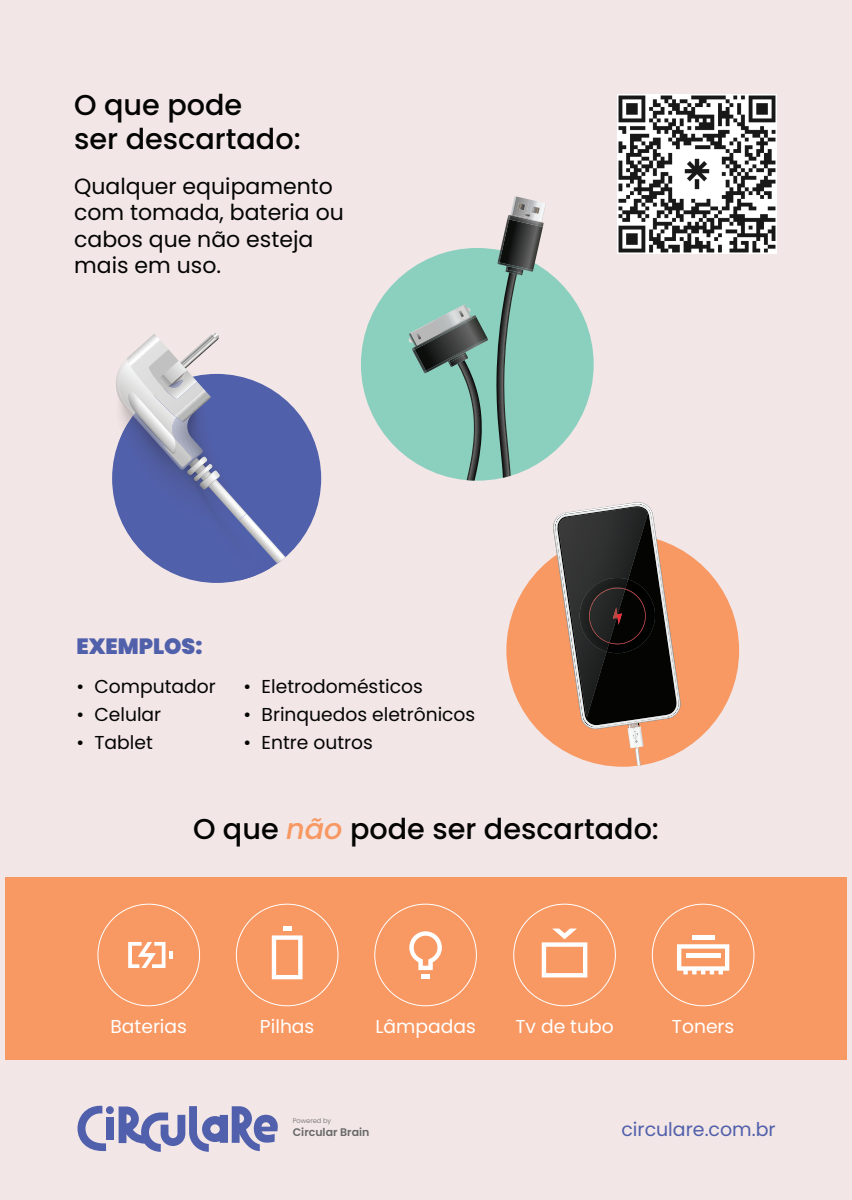
<style>
.page{position:relative;width:852px;height:1200px;background:#fff}
.page>*{position:absolute;margin:0;border:0;box-sizing:border-box;transform-origin:0 0}
.t1{font:500 28.7px/34.4px "Poppins";color:#040503}
.t2{font:22px/26.4px "Poppins";color:#040503}
.t3{font:900 22px "Poppins";color:#5160ab}
.t4{font:19px "Poppins";color:#5160ab}
.t5{font:18.7px "Poppins";color:#040503}
.t6{font:18.7px "Poppins";color:#fff}
.t7{font:600 11px "Poppins";color:#686868}
.t8{font:300 6.6px "Poppins";color:#686868}
.s1{font-style:italic;color:#f89862}
</style>
<div class="page">
<div style="left:0;top:0;width:851px;height:1199px;background:#f2e6e6"></div>
<div style="left:506px;top:534px;width:232px;height:232px;background:#f89862;border-radius:50%"></div>
<svg style="left:552px;top:502px;width:128px;height:263px"></svg>
<img style="left:554px;top:504px;width:124px;height:223px">
<div style="left:361px;top:248px;width:232px;height:232px;background:#8bd0bf;border-radius:50%"></div>
<svg style="left:408px;top:196px;width:137px;height:284px"></svg>
<div style="left:112px;top:374px;width:209px;height:208px;background:#5160ab;border-radius:50%"></div>
<img style="left:239px;top:568px;width:31px;height:12px">
<svg style="left:112px;top:333px;width:173px;height:230px"></svg>
<div style="left:6px;top:876px;width:840px;height:183px;background:#f89862"></div>
<svg style="left:272px;top:926px;width:30px;height:53px"></svg>
<svg style="left:409px;top:931px;width:32px;height:47px"></svg>
<svg style="left:128px;top:942px;width:45px;height:25px"></svg>
<svg style="left:541px;top:928px;width:46px;height:49px"></svg>
<hr style="left:691px;top:935px;width:23px;height:4px;background:#fff">
<svg style="left:677px;top:944px;width:52px;height:30px"></svg>
<div style="left:106px;top:1117px;width:8px;height:22px;background:#5060ac"></div>
<svg style="left:106px;top:1105px;width:8px;height:8px"></svg>
<svg style="left:77px;top:1105px;width:29px;height:45px"></svg>
<svg style="left:118px;top:1106px;width:160px;height:45px"></svg>
<img style="left:617px;top:94px;width:159px;height:159px">
<h1 class="t1" style="left:74px;top:87px;width:228px">O que pode<br>ser descartado:</h1>
<p class="t2" style="left:74px;top:173px;width:271px">Qualquer equipamento com tomada, bateria ou cabos que não esteja mais em uso.</p>
<p class="t3" style="left:76px;top:633px;width:127px">EXEMPLOS:</p>
<p class="t5" style="left:76px;top:675px;width:141px">• Computador</p>
<p class="t5" style="left:76px;top:703px;width:86px">• Celular</p>
<p class="t5" style="left:76px;top:731px;width:78px">• Tablet</p>
<p class="t5" style="left:243px;top:675px;width:181px">• Eletrodomésticos</p>
<p class="t5" style="left:243px;top:703px;width:233px">• Brinquedos eletrônicos</p>
<p class="t5" style="left:243px;top:731px;width:131px">• Entre outros</p>
<h1 class="t1" style="left:193px;top:811px;width:467px">O que <span class="s1">não</span> pode ser descartado:</h1>
<p class="t6" style="left:110px;top:1014px;width:78px">Baterias</p>
<p class="t6" style="left:260px;top:1014px;width:56px">Pilhas</p>
<p class="t6" style="left:375px;top:1014px;width:102px">Lâmpadas</p>
<p class="t6" style="left:515px;top:1014px;width:100px">Tv de tubo</p>
<p class="t6" style="left:671px;top:1014px;width:64px">Toners</p>
<p class="t8" style="left:293px;top:1116px;width:40px">Powered by</p>
<p class="t7" style="left:293px;top:1125px;width:78px">Circular Brain</p>
<p class="t4" style="left:621px;top:1118px;width:156px">circulare.com.br</p>
</div>
